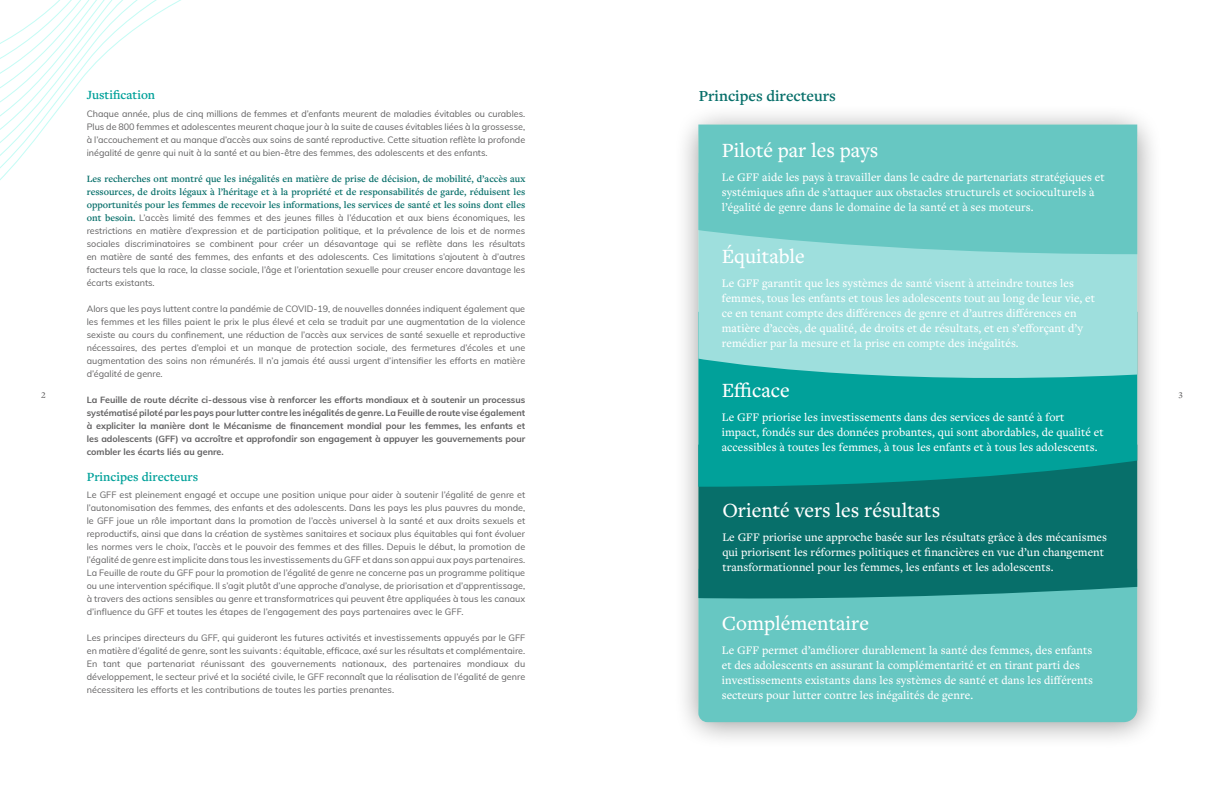
<style>
.page{position:relative;width:1224px;height:792px;background:#fff}
.page>*{position:absolute;margin:0;border:0;box-sizing:border-box;transform-origin:0 0}
.t1{font:500 21px "Freight Text Pro";color:#fff}
.t2{font:600 16px "Freight Text Pro";color:#076f6a}
.t3{font:600 13px "Freight Text Pro";color:#01a19a}
.t4{font:500 12px/15px "Freight Text Pro";letter-spacing:.005em;color:#fff}
.t5{font:600 10px/13px "Freight Text Pro";color:#076f6a;text-align:justify}
.t6{font:9px/13px "Muli";color:#616061;text-align:justify}
.t7{font:700 9px/13px "Muli";color:#616061;text-align:justify}
.t8{font:500 9px "Freight Text Pro";color:#616061}
.s1{font-family:"Freight Text Pro";font-weight:600;font-size:10px;color:#076f6a}
</style>
<div class="page">
<svg style="left:0;top:0;width:181px;height:180px"></svg>
<div style="left:673px;top:104px;width:490px;height:646px;background:#000;opacity:.4"></div>
<div style="left:698px;top:602px;width:439px;height:120px;background:#67c7c2"></div>
<div style="left:698px;top:487px;width:439px;height:115px;background:#076f6a"></div>
<svg style="left:698px;top:388px;width:439px;height:99px;background:#019c95"></svg>
<svg style="left:698px;top:254px;width:439px;height:134px;background:#8dd8d5"></svg>
<div style="left:698px;top:125px;width:439px;height:129px;background:#67c7c2"></div>
<p class="t8" style="left:41px;top:389px;width:6px">2</p>
<h3 class="t3" style="left:87px;top:86px;width:70px">Justification</h3>
<p class="t6" style="left:87px;top:106px;width:440px">Chaque année, plus de cinq millions de femmes et d’enfants meurent de maladies évitables ou curables.<br>Plus de 800 femmes et adolescentes meurent chaque jour à la suite de causes évitables liées à la grossesse, à l’accouchement et au manque d’accès aux soins de santé reproductive. Cette situation reflète la profonde inégalité de genre qui nuit à la santé et au bien-être des femmes, des adolescents et des enfants.</p>
<p class="t5" style="left:87px;top:172px;width:440px">Les recherches ont montré que les inégalités en matière de prise de décision, de mobilité, d’accès aux ressources, de droits légaux à l’héritage et à la propriété et de responsabilités de garde, réduisent les opportunités pour les femmes de recevoir les informations, les services de santé et les soins dont elles</p>
<p class="t6" style="left:87px;top:210px;width:440px"><span class="s1">ont besoin.</span> L’accès limité des femmes et des jeunes filles à l’éducation et aux biens économiques, les restrictions en matière d’expression et de participation politique, et la prévalence de lois et de normes sociales discriminatoires se combinent pour créer un désavantage qui se reflète dans les résultats en matière de santé des femmes, des enfants et des adolescents. Ces limitations s’ajoutent à d’autres facteurs tels que la race, la classe sociale, l’âge et l’orientation sexuelle pour creuser encore davantage les écarts existants.</p>
<p class="t6" style="left:87px;top:301px;width:440px">Alors que les pays luttent contre la pandémie de COVID-19, de nouvelles données indiquent également que les femmes et les filles paient le prix le plus élevé et cela se traduit par une augmentation de la violence sexiste au cours du confinement, une réduction de l’accès aux services de santé sexuelle et reproductive nécessaires, des pertes d’emploi et un manque de protection sociale, des fermetures d’écoles et une augmentation des soins non rémunérés. Il n’a jamais été aussi urgent d’intensifier les efforts en matière d’égalité de genre.</p>
<p class="t7" style="left:87px;top:392px;width:440px">La Feuille de route décrite ci-dessous vise à renforcer les efforts mondiaux et à soutenir un processus systématisé piloté par les pays pour lutter contre les inégalités de genre. La Feuille de route vise également à expliciter la manière dont le Mécanisme de financement mondial pour les femmes, les enfants et les adolescents (GFF) va accroître et approfondir son engagement à appuyer les gouvernements pour combler les écarts liés au genre.</p>
<h3 class="t3" style="left:87px;top:468px;width:113px">Principes directeurs</h3>
<p class="t6" style="left:87px;top:488px;width:440px">Le GFF est pleinement engagé et occupe une position unique pour aider à soutenir l’égalité de genre et l’autonomisation des femmes, des enfants et des adolescents. Dans les pays les plus pauvres du monde, le GFF joue un rôle important dans la promotion de l’accès universel à la santé et aux droits sexuels et reproductifs, ainsi que dans la création de systèmes sanitaires et sociaux plus équitables qui font évoluer les normes vers le choix, l’accès et le pouvoir des femmes et des filles. Depuis le début, la promotion de l’égalité de genre est implicite dans tous les investissements du GFF et dans son appui aux pays partenaires.<br>La Feuille de route du GFF pour la promotion de l’égalité de genre ne concerne pas un programme politique ou une intervention spécifique. Il s’agit plutôt d’une approche d’analyse, de priorisation et d’apprentissage, à travers des actions sensibles au genre et transformatrices qui peuvent être appliquées à tous les canaux d’influence du GFF et toutes les étapes de l’engagement des pays partenaires avec le GFF.</p>
<p class="t6" style="left:87px;top:631px;width:440px">Les principes directeurs du GFF, qui guideront les futures activités et investissements appuyés par le GFF en matière d’égalité de genre, sont les suivants : équitable, efficace, axé sur les résultats et complémentaire.<br>En tant que partenariat réunissant des gouvernements nationaux, des partenaires mondiaux du développement, le secteur privé et la société civile, le GFF reconnaît que la réalisation de l’égalité de genre nécessitera les efforts et les contributions de toutes les parties prenantes.</p>
<h2 class="t2" style="left:699px;top:85px;width:139px">Principes directeurs</h2>
<h1 class="t1" style="left:722px;top:137px;width:158px">Piloté par les pays</h1>
<h3 class="t4" style="left:722px;top:170px;width:384px">Le GFF aide les pays à travailler dans le cadre de partenariats stratégiques et systémiques afin de s’attaquer aux obstacles structurels et socioculturels à l’égalité de genre dans le domaine de la santé et à ses moteurs.</h3>
<h1 class="t1" style="left:722px;top:242px;width:85px">Équitable</h1>
<p class="t4" style="left:722px;top:275px;width:375px">Le GFF garantit que les systèmes de santé visent à atteindre toutes les femmes, tous les enfants et tous les adolescents tout au long de leur vie, et ce en tenant compte des différences de genre et d’autres différences en matière d’accès, de qualité, de droits et de résultats, et en s’efforçant d’y remédier par la mesure et la prise en compte des inégalités.</p>
<h1 class="t1" style="left:722px;top:377px;width:69px">Efficace</h1>
<h3 class="t4" style="left:722px;top:410px;width:383px">Le GFF priorise les investissements dans des services de santé à fort impact, fondés sur des données probantes, qui sont abordables, de qualité et accessibles à toutes les femmes, à tous les enfants et à tous les adolescents.</h3>
<h1 class="t1" style="left:722px;top:497px;width:219px">Orienté vers les résultats</h1>
<h3 class="t4" style="left:722px;top:530px;width:386px">Le GFF priorise une approche basée sur les résultats grâce à des mécanismes qui priorisent les réformes politiques et financières en vue d’un changement transformationnel pour les femmes, les enfants et les adolescents.</h3>
<h1 class="t1" style="left:722px;top:609px;width:149px">Complémentaire</h1>
<p class="t4" style="left:722px;top:642px;width:373px">Le GFF permet d’améliorer durablement la santé des femmes, des enfants et des adolescents en assurant la complémentarité et en tirant parti des investissements existants dans les systèmes de santé et dans les différents secteurs pour lutter contre les inégalités de genre.</p>
<p class="t8" style="left:1178px;top:389px;width:6px">3</p>
</div>
